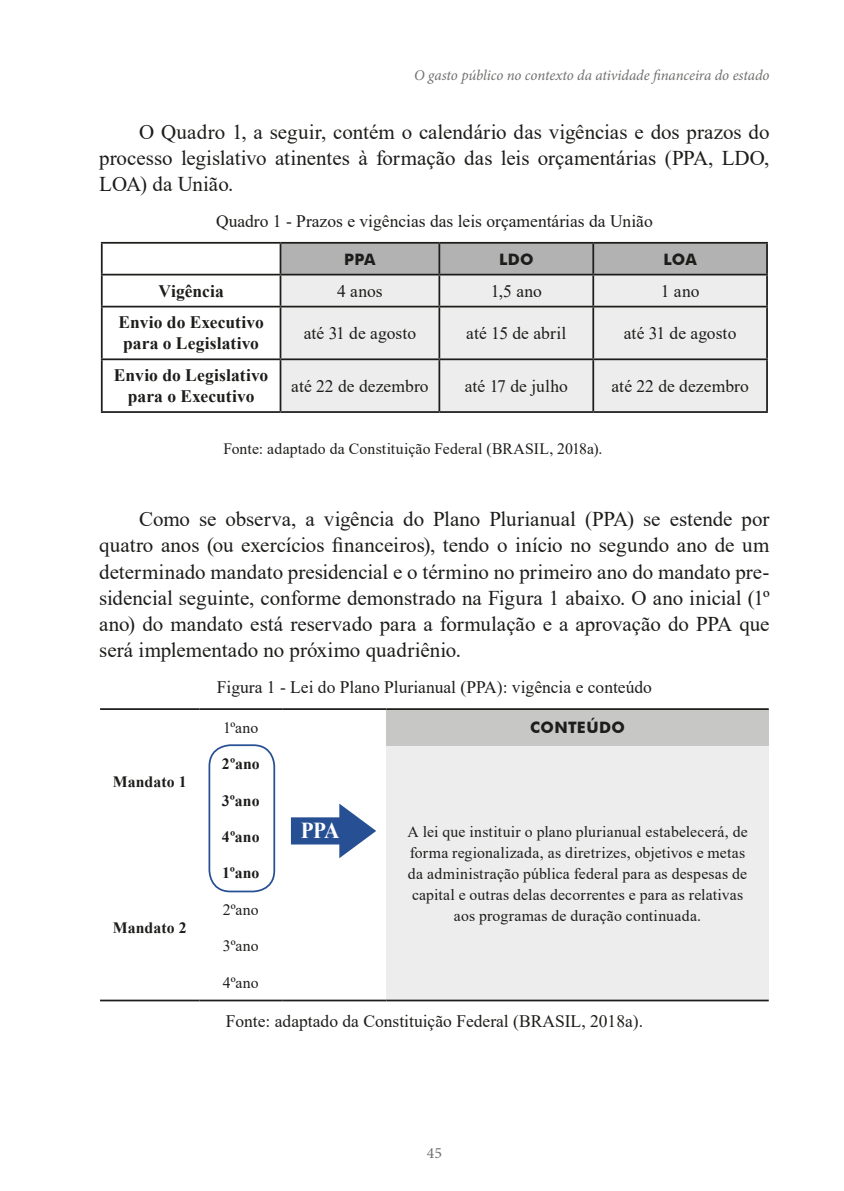
<style>
.page{position:relative;width:844px;height:1191px;background:#fff}
.page>*{position:absolute;margin:0;border:0;box-sizing:border-box;transform-origin:0 0}
.t1{font:700 22.75px "Times New Roman";color:#fff;scale:.93 1}
.t2{font:21px/26.2px "Times New Roman";letter-spacing:-.005em;color:#1d1d1b;text-align:justify}
.t3{font:17.5px "Times New Roman";color:#1d1d1b}
.t4{font:700 17.5px/21px "Times New Roman";letter-spacing:.005em;color:#1d1d1b}
.t5{font:15.75px/21px "Times New Roman";letter-spacing:.01em;color:#1d1d1b;text-align:center}
.t6{font:700 15.75px "Times New Roman";letter-spacing:.01em;color:#1d1d1b}
.t7{font:700 15.75px "Futura BT";letter-spacing:.015em;color:#1d1d1b}
.t8{font:15.75px "Minion Pro";color:#70706f}
.t9{font:italic 14.88px "Minion Pro";letter-spacing:-.005em;color:#70706f}
</style>
<div class="page">
<div style="left:281px;top:244px;width:485px;height:30px;background:#b2b2b2"></div>
<div style="left:281px;top:275px;width:485px;height:136px;background:#ededed"></div>
<hr style="left:101px;top:242px;width:179px;height:2px;background:#1d1d1b">
<hr style="left:101px;top:244px;width:2px;height:30px;background:#1d1d1b">
<hr style="left:280px;top:242px;width:159px;height:2px;background:#1d1d1b">
<hr style="left:279px;top:244px;width:2px;height:30px;background:#1d1d1b">
<hr style="left:439px;top:242px;width:154px;height:2px;background:#1d1d1b">
<hr style="left:438px;top:244px;width:2px;height:30px;background:#1d1d1b">
<hr style="left:593px;top:242px;width:174px;height:2px;background:#1d1d1b">
<hr style="left:592px;top:244px;width:2px;height:30px;background:#1d1d1b">
<hr style="left:766px;top:244px;width:1px;height:30px;background:#1d1d1b">
<hr style="left:101px;top:274px;width:179px;height:1px;background:#1d1d1b">
<hr style="left:101px;top:275px;width:2px;height:31px;background:#1d1d1b">
<hr style="left:280px;top:274px;width:159px;height:1px;background:#1d1d1b">
<hr style="left:279px;top:275px;width:2px;height:31px;background:#1d1d1b">
<hr style="left:439px;top:274px;width:154px;height:1px;background:#1d1d1b">
<hr style="left:438px;top:275px;width:2px;height:31px;background:#1d1d1b">
<hr style="left:593px;top:274px;width:174px;height:1px;background:#1d1d1b">
<hr style="left:592px;top:275px;width:2px;height:31px;background:#1d1d1b">
<hr style="left:766px;top:275px;width:1px;height:31px;background:#1d1d1b">
<hr style="left:101px;top:306px;width:179px;height:1px;background:#1d1d1b">
<hr style="left:101px;top:307px;width:2px;height:51px;background:#1d1d1b">
<hr style="left:280px;top:306px;width:159px;height:1px;background:#1d1d1b">
<hr style="left:279px;top:307px;width:2px;height:51px;background:#1d1d1b">
<hr style="left:439px;top:306px;width:154px;height:1px;background:#1d1d1b">
<hr style="left:438px;top:307px;width:2px;height:51px;background:#1d1d1b">
<hr style="left:593px;top:306px;width:174px;height:1px;background:#1d1d1b">
<hr style="left:592px;top:307px;width:2px;height:51px;background:#1d1d1b">
<hr style="left:766px;top:307px;width:1px;height:51px;background:#1d1d1b">
<hr style="left:101px;top:358px;width:179px;height:2px;background:#1d1d1b">
<hr style="left:101px;top:360px;width:2px;height:51px;background:#1d1d1b">
<hr style="left:280px;top:358px;width:159px;height:2px;background:#1d1d1b">
<hr style="left:279px;top:360px;width:2px;height:51px;background:#1d1d1b">
<hr style="left:439px;top:358px;width:154px;height:2px;background:#1d1d1b">
<hr style="left:438px;top:360px;width:2px;height:51px;background:#1d1d1b">
<hr style="left:593px;top:358px;width:174px;height:2px;background:#1d1d1b">
<hr style="left:592px;top:360px;width:2px;height:51px;background:#1d1d1b">
<hr style="left:766px;top:360px;width:1px;height:51px;background:#1d1d1b">
<hr style="left:101px;top:411px;width:179px;height:2px;background:#1d1d1b">
<hr style="left:280px;top:411px;width:159px;height:2px;background:#1d1d1b">
<hr style="left:439px;top:411px;width:154px;height:2px;background:#1d1d1b">
<hr style="left:593px;top:411px;width:174px;height:2px;background:#1d1d1b">
<div style="left:386px;top:709px;width:382px;height:36px;background:#c7c7c6"></div>
<div style="left:386px;top:745px;width:382px;height:255px;background:#ededed"></div>
<hr style="left:100px;top:708px;width:99px;height:2px;background:#1d1d1b">
<hr style="left:199px;top:708px;width:83px;height:2px;background:#1d1d1b">
<hr style="left:100px;top:999px;width:99px;height:2px;background:#1d1d1b">
<hr style="left:199px;top:999px;width:83px;height:2px;background:#1d1d1b">
<hr style="left:282px;top:708px;width:104px;height:2px;background:#1d1d1b">
<hr style="left:282px;top:999px;width:104px;height:2px;background:#1d1d1b">
<hr style="left:386px;top:708px;width:382px;height:2px;background:#1d1d1b">
<hr style="left:386px;top:999px;width:382px;height:2px;background:#1d1d1b">
<svg style="left:291px;top:803px;width:85px;height:55px"></svg>
<div style="left:208px;top:744px;width:67px;height:148px;border:2px solid #275094;border-radius:21px"></div>
<p class="t9" style="left:414px;top:65px;width:357px">O gasto público no contexto da atividade financeira do estado</p>
<p class="t2" style="left:99px;top:118px;width:671px;text-indent:40px">O Quadro 1, a seguir, contém o calendário das vigências e dos prazos do processo legislativo atinentes à formação das leis orçamentárias (PPA, LDO, LOA) da União.</p>
<p class="t3" style="left:216px;top:209px;width:438px">Quadro 1 - Prazos e vigências das leis orçamentárias da União</p>
<p class="t7" style="left:344px;top:249px;width:33px">PPA</p>
<p class="t7" style="left:499px;top:249px;width:36px">LDO</p>
<p class="t7" style="left:663px;top:249px;width:35px">LOA</p>
<p class="t4" style="left:158px;top:280px;width:67px">Vigência</p>
<p class="t3" style="left:337px;top:278px;width:47px">4 anos</p>
<p class="t3" style="left:490px;top:278px;width:53px">1,5 ano</p>
<p class="t3" style="left:660px;top:278px;width:40px">1 ano</p>
<p class="t4" style="left:118px;top:311px;width:147px">Envio do Executivo para o Legislativo</p>
<p class="t3" style="left:303px;top:321px;width:114px">até 31 de agosto</p>
<p class="t3" style="left:466px;top:321px;width:102px">até 15 de abril</p>
<p class="t3" style="left:623px;top:321px;width:114px">até 31 de agosto</p>
<p class="t4" style="left:114px;top:364px;width:156px;text-align:center">Envio do Legislativo para o Executivo</p>
<p class="t3" style="left:291px;top:373px;width:139px">até 22 de dezembro</p>
<p class="t3" style="left:464px;top:373px;width:105px">até 17 de julho</p>
<p class="t3" style="left:611px;top:373px;width:139px">até 22 de dezembro</p>
<p class="t5" style="left:223px;top:437px;width:380px">Fonte: adaptado da Constituição Federal (BRASIL, 2018a).</p>
<p class="t2" style="left:99px;top:505px;width:671px;text-indent:40px">Como se observa, a vigência do Plano Plurianual (PPA) se estende por quatro anos (ou exercícios financeiros), tendo o início no segundo ano de um determinado mandato presidencial e o término no primeiro ano do mandato pre&shy;sidencial seguinte, conforme demonstrado na Figura 1 abaixo. O ano inicial (1º ano) do mandato está reservado para a formulação e a aprovação do PPA que será implementado no próximo quadriênio.</p>
<p class="t3" style="left:217px;top:675px;width:436px">Figura 1 - Lei do Plano Plurianual (PPA): vigência e conteúdo</p>
<p class="t6" style="left:113px;top:770px;width:75px">Mandato 1</p>
<p class="t6" style="left:113px;top:916px;width:75px">Mandato 2</p>
<p class="t5" style="left:223px;top:716px;width:37px">1ºano</p>
<p class="t7" style="left:530px;top:718px;width:96px">CONTEÚDO</p>
<p class="t6" style="left:222px;top:752px;width:39px">2ºano</p>
<p class="t6" style="left:222px;top:789px;width:39px">3ºano</p>
<p class="t6" style="left:222px;top:825px;width:39px">4ºano</p>
<p class="t1" style="left:300px;top:814px;width:43px">PPA</p>
<p class="t5" style="left:407px;top:820px;width:341px">A lei que instituir o plano plurianual estabelecerá, de forma regionalizada, as diretrizes, objetivos e metas da administração pública federal para as despesas de capital e outras delas decorrentes e para as relativas aos programas de duração continuada.</p>
<p class="t6" style="left:222px;top:861px;width:39px">1ºano</p>
<p class="t5" style="left:223px;top:898px;width:37px">2ºano</p>
<p class="t5" style="left:223px;top:935px;width:37px">3ºano</p>
<p class="t5" style="left:223px;top:971px;width:37px">4ºano</p>
<p class="t3" style="left:226px;top:1009px;width:419px">Fonte: adaptado da Constituição Federal (BRASIL, 2018a).</p>
<p class="t8" style="left:426px;top:1142px;width:17px">45</p>
</div>
